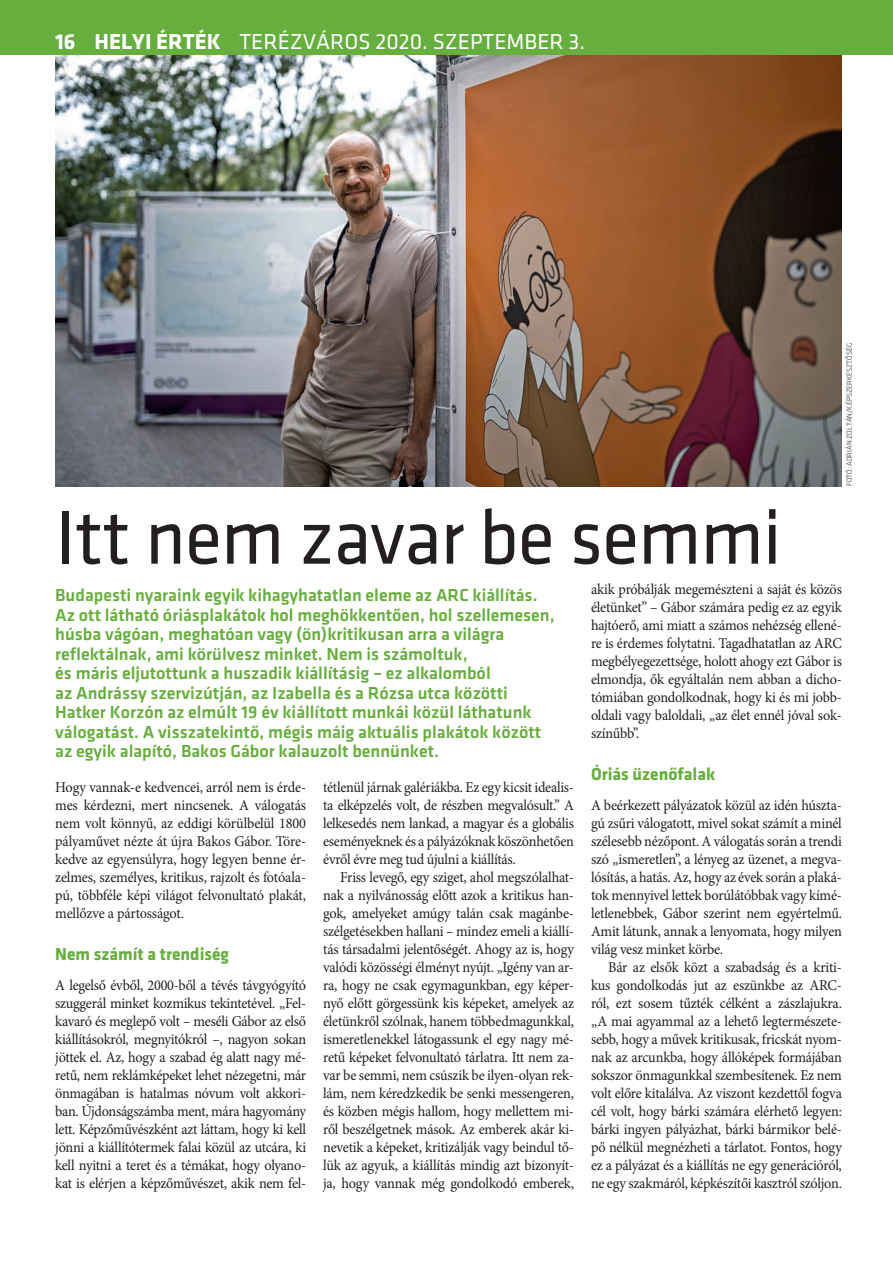
<style>
.page{position:relative;width:893px;height:1263px;background:#fff}
.page>*{position:absolute;margin:0;border:0;box-sizing:border-box;transform-origin:0 0}
.t1{font:79.5px "Klavika Basic";letter-spacing:-.01em;color:#231f20;scale:.96 1}
.t2{font:22.5px "Klavika Basic";color:#fff}
.t3{font:500 18px/19.5px "Klavika Basic";color:#66ae3d}
.t4{font:700 18px "Klavika Basic";color:#66ae3d}
.t5{font:15px/18px "Minion Pro";letter-spacing:-.015em;color:#231f20;text-align:justify;scale:.95 1}
.t6{font:300 7.5px "Klavika Basic";color:#231f20}
.s1{font-weight:700}
</style>
<div class="page">
<hr style="left:892px;top:738px;width:1px;height:525px;background:#cce1bb">
<div style="left:0;top:0;width:893px;height:55px;background:#66ae3d"></div>
<img style="left:55px;top:55px;width:787px;height:431px">
<h2 class="t2" style="left:55px;top:30px;width:531px"><span class="s1">16 HELYI ÉRTÉK</span> TERÉZVÁROS 2020. SZEPTEMBER 3.</h2>
<h1 class="t1" style="left:55px;top:496px;width:758px">Itt nem zavar be semmi</h1>
<p class="t6" style="left:845px;top:486px;width:145px;rotate:-90deg">FOTÓ: ADRIÁN ZOLTÁN/KÉPSZERKESZTŐSÉG</p>
<p class="t3" style="left:55px;top:585px;width:501px">Budapesti nyaraink egyik kihagyhatatlan eleme az ARC kiállítás.<br>Az ott látható óriásplakátok hol meghökkentően, hol szellemesen, húsba vágóan, meghatóan vagy (ön)kritikusan arra a világra reflektálnak, ami körülvesz minket. Nem is számoltuk,<br>és máris eljutottunk a huszadik kiállításig – ez alkalomból<br>az Andrássy szervizútján, az Izabella és a Rózsa utca közötti Hatker Korzón az elmúlt 19 év kiállított munkái közül láthatunk válogatást. A visszatekintő, mégis máig aktuális plakátok között az egyik alapító, Bakos Gábor kalauzolt bennünket.</p>
<p class="t5" style="left:55px;top:778px;width:266px">Hogy vannak-e kedvencei, arról nem is érde&shy;mes kérdezni, mert nincsenek. A válogatás nem volt könnyű, az eddigi körülbelül 1800 pályaművet nézte át újra Bakos Gábor. Töre&shy;kedve az egyensúlyra, hogy legyen benne ér&shy;zelmes, személyes, kritikus, rajzolt és fotóala&shy;pú, többféle képi világot felvonultató plakát, mellőzve a pártosságot.</p>
<p class="t4" style="left:55px;top:944px;width:175px">Nem számít a trendiség</p>
<p class="t5" style="left:55px;top:976px;width:266px">A legelső évből, 2000-ből a tévés távgyógyító szuggerál minket kozmikus tekintetével. „Fel&shy;kavaró és meglepő volt – meséli Gábor az első kiállításokról, megnyitókról –, nagyon sokan jöttek el. Az, hogy a szabad ég alatt nagy mé&shy;retű, nem reklámképeket lehet nézegetni, már önmagában is hatalmas nóvum volt akkori&shy;ban. Újdonságszámba ment, mára hagyomány lett. Képzőművészként azt láttam, hogy ki kell jönni a kiállítótermek falai közül az utcára, ki kell nyitni a teret és a témákat, hogy olyano&shy;kat is elérjen a képzőművészet, akik nem fel-</p>
<p class="t5" style="left:323px;top:778px;width:266px">tétlenül járnak galériákba. Ez egy kicsit idealis&shy;ta elképzelés volt, de részben megvalósult.” A lelkesedés nem lankad, a magyar és a globális eseményeknek és a pályázóknak köszönhetően évről évre meg tud újulni a kiállítás.</p>
<p class="t5" style="left:323px;top:868px;width:266px;text-indent:17px">Friss levegő, egy sziget, ahol megszólalhat&shy;nak a nyilvánosság előtt azok a kritikus han&shy;gok, amelyeket amúgy talán csak magánbe&shy;szélgetésekben hallani – mindez emeli a kiállí&shy;tás társadalmi jelentőségét. Ahogy az is, hogy valódi közösségi élményt nyújt. „Igény van ar&shy;ra, hogy ne csak egymagunkban, egy képer&shy;nyő előtt görgessünk kis képeket, amelyek az életünkről szólnak, hanem többedmagunkkal, ismeretlenekkel látogassunk el egy nagy mé&shy;retű képeket felvonultató tárlatra. Itt nem za&shy;var be semmi, nem csúszik be ilyen-olyan rek&shy;lám, nem kéredzkedik be senki messengeren, és közben mégis hallom, hogy mellettem mi&shy;ről beszélgetnek mások. Az emberek akár ki&shy;nevetik a képeket, kritizálják vagy beindul tő&shy;lük az agyuk, a kiállítás mindig azt bizonyít&shy;ja, hogy vannak még gondolkodó emberek,</p>
<p class="t5" style="left:591px;top:580px;width:266px">akik próbálják megemészteni a saját és közös életünket” – Gábor számára pedig ez az egyik hajtóerő, ami miatt a számos nehézség ellené&shy;re is érdemes folytatni. Tagadhatatlan az ARC megbélyegezettsége, holott ahogy ezt Gábor is elmondja, ők egyáltalán nem abban a dicho&shy;tómiában gondolkodnak, hogy ki és mi jobb&shy;oldali vagy baloldali, „az élet ennél jóval sok&shy;színűbb”.</p>
<p class="t4" style="left:591px;top:764px;width:126px">Óriás üzenőfalak</p>
<p class="t5" style="left:591px;top:796px;width:266px">A beérkezett pályázatok közül az idén húszta&shy;gú zsűri válogatott, mivel sokat számít a minél szélesebb nézőpont. A válogatás során a trendi szó „ismeretlen”, a lényeg az üzenet, a megva&shy;lósítás, a hatás. Az, hogy az évek során a plaká&shy;tok mennyivel lettek borúlátóbbak vagy kímé&shy;letlenebbek, Gábor szerint nem egyértelmű.<br>Amit látunk, annak a lenyomata, hogy milyen világ vesz minket körbe.</p>
<p class="t5" style="left:591px;top:958px;width:266px;text-indent:17px">Bár az elsők közt a szabadság és a kriti&shy;kus gondolkodás jut az eszünkbe az ARC&shy;ról, ezt sosem tűzték célként a zászlajukra. „A mai agyammal az a lehető legtermészete&shy;sebb, hogy a művek kritikusak, fricskát nyom&shy;nak az arcunkba, hogy állóképek formájában sokszor önmagunkkal szembesítenek. Ez nem volt előre kitalálva. Az viszont kezdettől fogva cél volt, hogy bárki számára elérhető legyen: bárki ingyen pályázhat, bárki bármikor belé&shy;pő nélkül megnézheti a tárlatot. Fontos, hogy ez a pályázat és a kiállítás ne egy generációról, ne egy szakmáról, képkészítői kasztról szóljon.</p>
</div>
